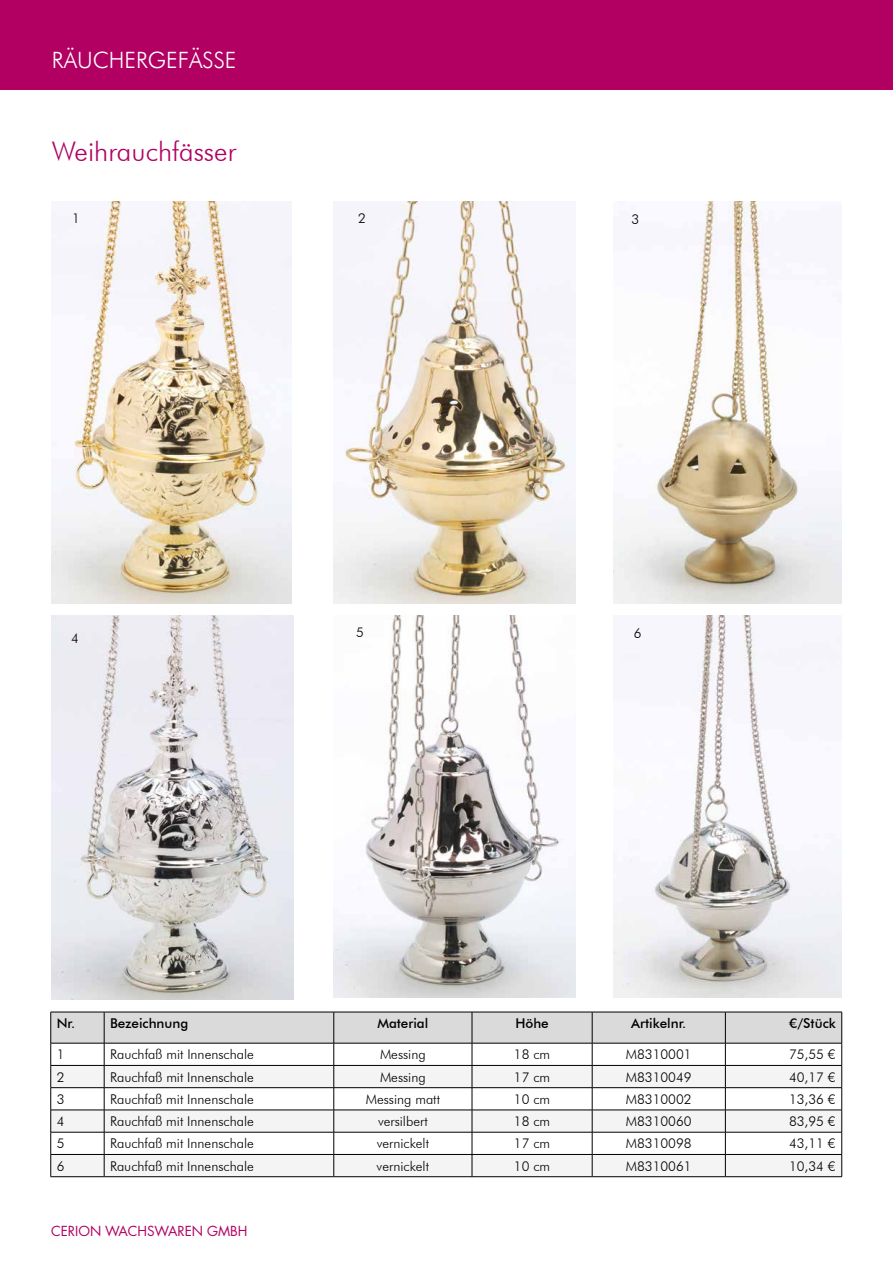
<style>
.page{position:relative;width:893px;height:1263px;background:#fff}
.page>*{position:absolute;margin:0;border:0;box-sizing:border-box;transform-origin:0 0}
.t1{font:300 27px "Futura BT";color:#b10061}
.t2{font:300 22.5px "Futura BT";color:#fff}
.t3{font:300 13.5px "Futura BT";color:#000}
.t4{font:500 13.5px "Futura BT";color:#000}
.t5{font:13.5px "Futura LT Pro";color:#b10061}
</style>
<div class="page">
<div style="left:0;top:0;width:893px;height:89px;background:#b10061"></div>
<svg style="left:50px;top:1012px;width:792px;height:164px"></svg>
<hr style="left:51px;top:1176px;width:53px;height:1px;background:#000">
<hr style="left:104px;top:1176px;width:230px;height:1px;background:#000">
<hr style="left:334px;top:1176px;width:138px;height:1px;background:#000">
<hr style="left:472px;top:1176px;width:120px;height:1px;background:#000">
<hr style="left:592px;top:1176px;width:133px;height:1px;background:#000">
<hr style="left:725px;top:1176px;width:117px;height:1px;background:#000">
<img style="left:51px;top:201px;width:241px;height:402px">
<img style="left:614px;top:201px;width:228px;height:402px">
<img style="left:334px;top:201px;width:241px;height:402px">
<img style="left:614px;top:616px;width:228px;height:382px">
<img style="left:334px;top:616px;width:241px;height:382px">
<img style="left:52px;top:616px;width:241px;height:383px">
<h2 class="t2" style="left:52px;top:46px;width:186px">RÄUCHERGEFÄSSE</h2>
<h1 class="t1" style="left:52px;top:135px;width:186px">Weihrauchfässer</h1>
<p class="t3" style="left:72px;top:210px;width:9px">1</p>
<p class="t3" style="left:358px;top:210px;width:9px">2</p>
<p class="t3" style="left:631px;top:211px;width:9px">3</p>
<p class="t3" style="left:71px;top:630px;width:9px">4</p>
<p class="t3" style="left:356px;top:624px;width:9px">5</p>
<p class="t3" style="left:634px;top:625px;width:9px">6</p>
<p class="t4" style="left:57px;top:1015px;width:20px">Nr.</p>
<p class="t4" style="left:110px;top:1015px;width:80px">Bezeichnung</p>
<p class="t4" style="left:377px;top:1015px;width:53px">Material</p>
<p class="t4" style="left:515px;top:1015px;width:35px">Höhe</p>
<p class="t4" style="left:631px;top:1015px;width:57px">Artikelnr.</p>
<p class="t4" style="left:789px;top:1015px;width:48px">€/Stück</p>
<p class="t3" style="left:57px;top:1046px;width:9px">1</p>
<p class="t3" style="left:110px;top:1046px;width:145px">Rauchfaß mit Innenschale</p>
<p class="t3" style="left:380px;top:1046px;width:47px">Messing</p>
<p class="t3" style="left:514px;top:1046px;width:38px">18 cm</p>
<p class="t3" style="left:626px;top:1046px;width:67px">M8310001</p>
<p class="t3" style="left:789px;top:1046px;width:48px">75,55 €</p>
<p class="t3" style="left:57px;top:1069px;width:9px">2</p>
<p class="t3" style="left:110px;top:1069px;width:145px">Rauchfaß mit Innenschale</p>
<p class="t3" style="left:380px;top:1069px;width:47px">Messing</p>
<p class="t3" style="left:514px;top:1069px;width:38px">17 cm</p>
<p class="t3" style="left:626px;top:1069px;width:67px">M8310049</p>
<p class="t3" style="left:789px;top:1069px;width:48px">40,17 €</p>
<p class="t3" style="left:57px;top:1091px;width:9px">3</p>
<p class="t3" style="left:110px;top:1091px;width:145px">Rauchfaß mit Innenschale</p>
<p class="t3" style="left:366px;top:1091px;width:76px">Messing matt</p>
<p class="t3" style="left:514px;top:1091px;width:38px">10 cm</p>
<p class="t3" style="left:626px;top:1091px;width:67px">M8310002</p>
<p class="t3" style="left:789px;top:1091px;width:48px">13,36 €</p>
<p class="t3" style="left:57px;top:1113px;width:9px">4</p>
<p class="t3" style="left:110px;top:1113px;width:145px">Rauchfaß mit Innenschale</p>
<p class="t3" style="left:378px;top:1113px;width:51px">versilbert</p>
<p class="t3" style="left:514px;top:1113px;width:38px">18 cm</p>
<p class="t3" style="left:626px;top:1113px;width:67px">M8310060</p>
<p class="t3" style="left:789px;top:1113px;width:48px">83,95 €</p>
<p class="t3" style="left:57px;top:1135px;width:9px">5</p>
<p class="t3" style="left:110px;top:1135px;width:145px">Rauchfaß mit Innenschale</p>
<p class="t3" style="left:377px;top:1135px;width:54px">vernickelt</p>
<p class="t3" style="left:514px;top:1135px;width:38px">17 cm</p>
<p class="t3" style="left:626px;top:1135px;width:67px">M8310098</p>
<p class="t3" style="left:789px;top:1135px;width:48px">43,11 €</p>
<p class="t3" style="left:57px;top:1158px;width:9px">6</p>
<p class="t3" style="left:110px;top:1158px;width:145px">Rauchfaß mit Innenschale</p>
<p class="t3" style="left:377px;top:1158px;width:54px">vernickelt</p>
<p class="t3" style="left:514px;top:1158px;width:38px">10 cm</p>
<p class="t3" style="left:626px;top:1158px;width:67px">M8310061</p>
<p class="t3" style="left:789px;top:1158px;width:48px">10,34 €</p>
<p class="t5" style="left:51px;top:1222px;width:198px">CERION WACHSWAREN GMBH</p>
</div>
